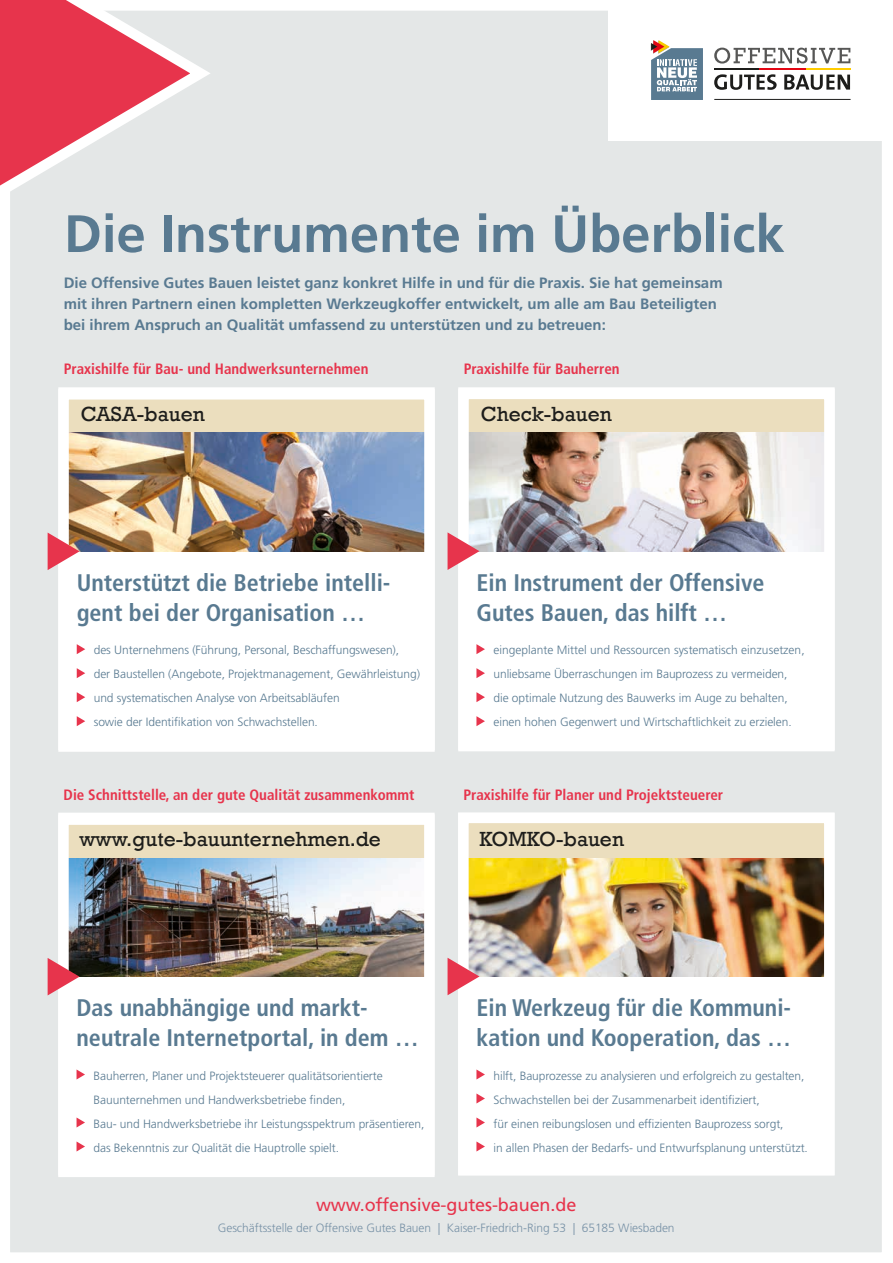
<style>
.page{position:relative;width:893px;height:1263px;background:#fff}
.page>*{position:absolute;margin:0;border:0;box-sizing:border-box;transform-origin:0 0}
.t1{font:700 52.5px "Frutiger LT Std";color:#597a91}
.t2{font:700 condensed 24px/30px "Frutiger LT Std";color:#597a91}
.t3{font:21px "Rockwell";color:#1d1d1b}
.t4{font:18px "Frutiger LT Std";letter-spacing:-.005em;color:#e7344c}
.t5{font:700 15px/21px "Frutiger LT Std";color:#597a91}
.t6{font:700 condensed 15px "Frutiger LT Std";color:#e7344c}
.t7{font:300 12px/24px "Frutiger LT Std";letter-spacing:-.005em;color:#597a91}
.t8{font:300 12px "Frutiger LT Std";letter-spacing:-.005em;color:#7791a6}
</style>
<div class="page">
<div style="left:5px;top:5px;width:882px;height:1253px;background:#e4e7e7"></div>
<div style="left:0;top:0;width:892px;height:1263px;border:11px solid #fff"></div>
<div style="left:608px;top:0;width:284px;height:140px;background:#fff"></div>
<svg style="left:714px;top:74px;width:136px;height:16px"></svg>
<hr style="left:714px;top:68px;width:45px;height:2px;background:#1d1d1b">
<hr style="left:759px;top:68px;width:47px;height:2px;background:#e30614">
<hr style="left:806px;top:68px;width:44px;height:2px;background:#fc0">
<svg style="left:651px;top:40px;width:52px;height:60px"></svg>
<hr style="left:714px;top:99px;width:136px;height:1px;background:#1d1d1b">
<svg style="left:714px;top:48px;width:136px;height:16px"></svg>
<svg style="left:0;top:0;width:221px;height:220px"></svg>
<div style="left:458px;top:813px;width:376px;height:362px;background:#fff"></div>
<img style="left:469px;top:857px;width:354px;height:119px">
<div style="left:462px;top:818px;width:366px;height:39px;background:#ebdebe"></div>
<div style="left:458px;top:813px;width:376px;height:362px;border:10px solid #fff"></div>
<svg style="left:476px;top:1069px;width:9px;height:10px"></svg>
<svg style="left:476px;top:1093px;width:9px;height:10px"></svg>
<svg style="left:476px;top:1117px;width:9px;height:10px"></svg>
<svg style="left:476px;top:1141px;width:9px;height:10px"></svg>
<svg style="left:448px;top:958px;width:31px;height:37px"></svg>
<div style="left:58px;top:387px;width:377px;height:363px;background:#fff"></div>
<div style="left:64px;top:393px;width:365px;height:39px;background:#ebdebe"></div>
<img style="left:69px;top:432px;width:355px;height:119px">
<div style="left:58px;top:389px;width:377px;height:363px;border:10px solid #fff"></div>
<svg style="left:77px;top:644px;width:8px;height:10px"></svg>
<svg style="left:77px;top:668px;width:8px;height:10px"></svg>
<svg style="left:77px;top:692px;width:8px;height:10px"></svg>
<svg style="left:77px;top:716px;width:8px;height:10px"></svg>
<svg style="left:48px;top:532px;width:32px;height:38px"></svg>
<div style="left:58px;top:813px;width:377px;height:362px;background:#fff"></div>
<img style="left:69px;top:857px;width:355px;height:120px">
<div style="left:62px;top:818px;width:366px;height:39px;background:#ebdebe"></div>
<div style="left:58px;top:814px;width:377px;height:363px;border:10px solid #fff"></div>
<svg style="left:77px;top:1070px;width:8px;height:9px"></svg>
<svg style="left:77px;top:1118px;width:8px;height:9px"></svg>
<svg style="left:77px;top:1142px;width:8px;height:9px"></svg>
<svg style="left:48px;top:958px;width:32px;height:37px"></svg>
<div style="left:458px;top:387px;width:377px;height:363px;background:#fff"></div>
<div style="left:464px;top:393px;width:365px;height:39px;background:#ebdebe"></div>
<img style="left:469px;top:432px;width:355px;height:119px">
<div style="left:458px;top:389px;width:377px;height:362px;border:10px solid #fff"></div>
<svg style="left:476px;top:644px;width:9px;height:10px"></svg>
<svg style="left:476px;top:668px;width:9px;height:10px"></svg>
<svg style="left:476px;top:692px;width:9px;height:10px"></svg>
<svg style="left:476px;top:716px;width:9px;height:10px"></svg>
<svg style="left:448px;top:532px;width:31px;height:38px"></svg>
<h1 class="t1" style="left:64px;top:203px;width:722px">Die Instrumente im Überblick</h1>
<p class="t5" style="left:64px;top:272px;width:660px">Die Offensive Gutes Bauen leistet ganz konkret Hilfe in und für die Praxis. Sie hat gemeinsam mit ihren Partnern einen kompletten Werkzeugkoffer entwickelt, um alle am Bau Beteiligten bei ihrem Anspruch an Qualität umfassend zu unterstützen und zu betreuen:</p>
<p class="t6" style="left:64px;top:360px;width:306px">Praxishilfe für Bau- und Handwerksunternehmen</p>
<h3 class="t3" style="left:81px;top:402px;width:125px">CASA-bauen</h3>
<p class="t6" style="left:464px;top:360px;width:157px">Praxishilfe für Bauherren</p>
<h3 class="t3" style="left:481px;top:402px;width:133px">Check-bauen</h3>
<h2 class="t2" style="left:77px;top:568px;width:315px">Unterstützt die Betriebe intelli&shy;gent bei der Organisation …</h2>
<p class="t7" style="left:94px;top:638px;width:328px">des Unternehmens (Führung, Personal, Beschaffungswesen),<br>der Baustellen (Angebote, Projektmanagement, Gewährleistung) und systematischen Analyse von Arbeitsabläufen<br>sowie der Identifikation von Schwachstellen.</p>
<p class="t6" style="left:64px;top:785px;width:352px">Die Schnittstelle, an der gute Qualität zusammenkommt</p>
<h3 class="t3" style="left:79px;top:827px;width:303px">www.gute-bauunternehmen.de</h3>
<h2 class="t2" style="left:476px;top:568px;width:290px">Ein Instrument der Offensive<br>Gutes Bauen, das hilft …</h2>
<p class="t7" style="left:493px;top:638px;width:313px">eingeplante Mittel und Ressourcen systematisch einzusetzen, unliebsame Überraschungen im Bauprozess zu vermeiden, die optimale Nutzung des Bauwerks im Auge zu behalten, einen hohen Gegenwert und Wirtschaftlichkeit zu erzielen.</p>
<p class="t6" style="left:463px;top:785px;width:261px">Praxishilfe für Planer und Projektsteuerer</p>
<h3 class="t3" style="left:479px;top:827px;width:146px">KOMKO-bauen</h3>
<h2 class="t2" style="left:77px;top:993px;width:344px">Das unabhängige und markt&shy;neutrale Internetportal, in dem …</h2>
<p class="t7" style="left:94px;top:1063px;width:332px">Bauherren, Planer und Projektsteuerer qualitätsorientierte Bauunternehmen und Handwerksbetriebe finden,<br>Bau- und Handwerksbetriebe ihr Leistungsspektrum präsentieren, das Bekenntnis zur Qualität die Hauptrolle spielt.</p>
<h2 class="t2" style="left:476px;top:993px;width:316px">Ein Werkzeug für die Kommuni&shy;kation und Kooperation, das …</h2>
<p class="t7" style="left:493px;top:1063px;width:316px">hilft, Bauprozesse zu analysieren und erfolgreich zu gestalten, Schwachstellen bei der Zusammenarbeit identifiziert,<br>für einen reibungslosen und effizienten Bauprozess sorgt,<br>in allen Phasen der Bedarfs- und Entwurfsplanung unterstützt.</p>
<h3 class="t4" style="left:316px;top:1194px;width:262px">www.offensive-gutes-bauen.de</h3>
<p class="t8" style="left:218px;top:1220px;width:458px">Geschäftsstelle der Offensive Gutes Bauen | Kaiser-Friedrich-Ring 53 | 65185 Wiesbaden</p>
</div>
